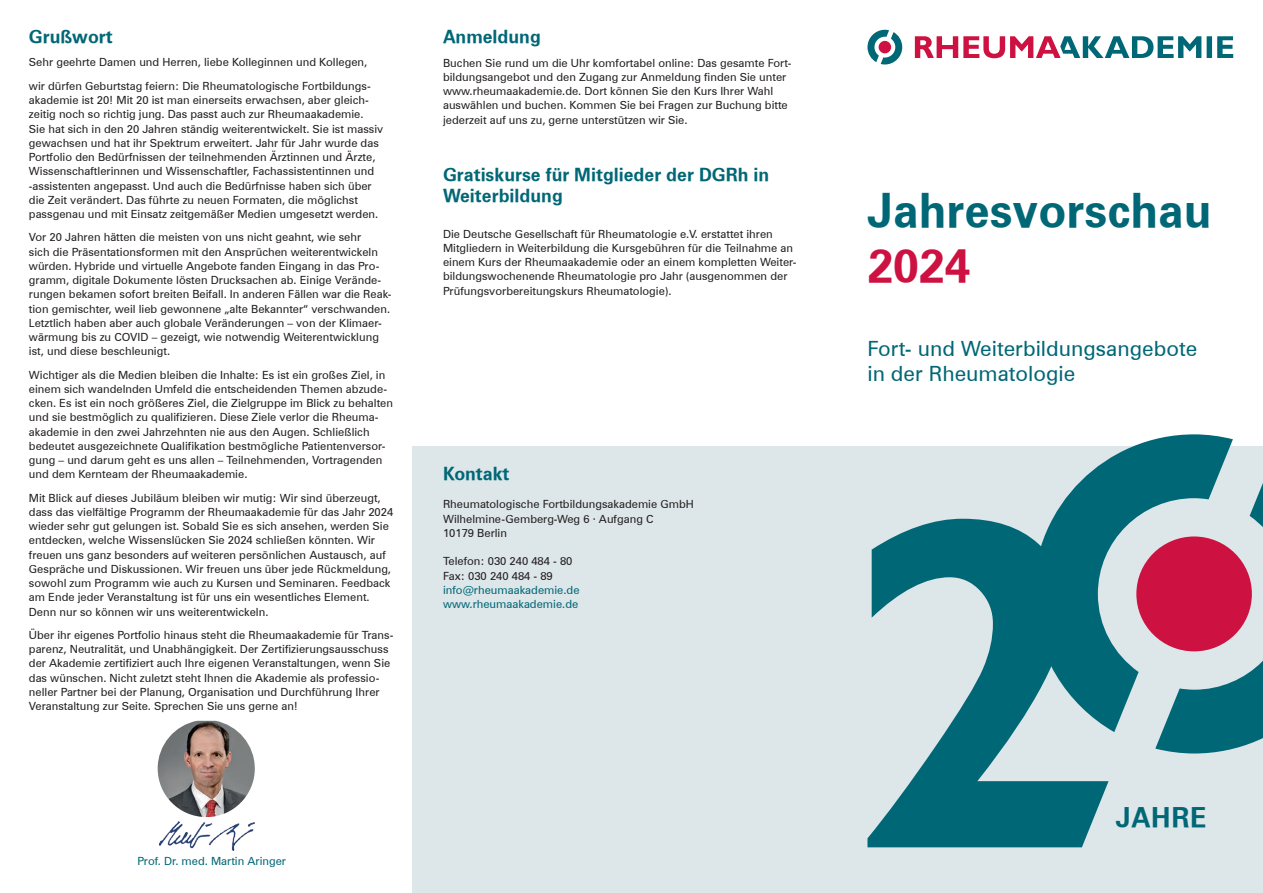
<style>
.page{position:relative;width:1263px;height:893px;background:#fff}
.page>*{position:absolute;margin:0;border:0;box-sizing:border-box;transform-origin:0 0}
.t1{font:46.5px "Zurich Bold BT";color:#006776}
.t2{font:46.5px "Zurich Bold BT";color:#cd1141}
.t3{font:27.15px "Zurich Bold BT";letter-spacing:.03em;color:#006776}
.t4{font:21px/25.2px "Zurich BT";color:#006776}
.t5{font:18px/21.6px "Zurich Bold BT";color:#006776}
.t6{font:11.25px/14.2px "Zurich BT";color:#231f20}
.t7{font:11.25px/14.2px "Zurich BT";color:#006776}
</style>
<div class="page">
<svg style="left:915px;top:36px;width:318px;height:22px"></svg>
<svg style="left:867px;top:30px;width:35px;height:34px"></svg>
<div style="left:879px;top:41px;width:12px;height:12px;background:#cd1141;border-radius:50%"></div>
<div style="left:412px;top:446px;width:851px;height:447px;background:#dde6e9"></div>
<img style="left:158px;top:721px;width:97px;height:96px">
<img style="left:159px;top:821px;width:96px;height:29px">
<svg style="left:1052px;top:434px;width:181px;height:298px"></svg>
<svg style="left:1155px;top:456px;width:108px;height:297px"></svg>
<svg style="left:867px;top:519px;width:241px;height:328px;fill:#006776"></svg>
<div style="left:1136px;top:536px;width:116px;height:115px;background:#cd1141;border-radius:50%"></div>
<h3 class="t5" style="left:29px;top:26px;width:85px">Grußwort</h3>
<p class="t6" style="left:29px;top:51px;width:344px;line-height:23.2px">Sehr geehrte Damen und Herren, liebe Kolleginnen und Kollegen, wir dürfen Geburtstag feiern: Die Rheumatologische Fortbildungs-</p>
<p class="t6" style="left:29px;top:93px;width:356px">akademie ist 20! Mit 20 ist man einerseits erwachsen, aber gleich&shy;zeitig noch so richtig jung. Das passt auch zur Rheumaakademie.<br>Sie hat sich in den 20 Jahren ständig weiterentwickelt. Sie ist massiv gewachsen und hat ihr Spektrum erweitert. Jahr für Jahr wurde das Portfolio den Bedürfnissen der teilnehmenden Ärztinnen und Ärzte, Wissenschaftlerinnen und Wissenschaftler, Fachassistentinnen und -assistenten angepasst. Und auch die Bedürfnisse haben sich über die Zeit verändert. Das führte zu neuen Formaten, die möglichst passgenau und mit Einsatz zeitgemäßer Medien umgesetzt werden.</p>
<p class="t6" style="left:29px;top:230px;width:364px">Vor 20 Jahren hätten die meisten von uns nicht geahnt, wie sehr<br>sich die Präsentationsformen mit den Ansprüchen weiterentwickeln würden. Hybride und virtuelle Angebote fanden Eingang in das Pro&shy;gramm, digitale Dokumente lösten Drucksachen ab. Einige Verände&shy;rungen bekamen sofort breiten Beifall. In anderen Fällen war die Reak&shy;tion gemischter, weil lieb gewonnene „alte Bekannter“ verschwanden.<br>Letztlich haben aber auch globale Veränderungen – von der Klimaer&shy;wärmung bis zu COVID – gezeigt, wie notwendig Weiterentwicklung ist, und diese beschleunigt.</p>
<p class="t6" style="left:29px;top:367px;width:366px">Wichtiger als die Medien bleiben die Inhalte: Es ist ein großes Ziel, in einem sich wandelnden Umfeld die entscheidenden Themen abzude&shy;cken. Es ist ein noch größeres Ziel, die Zielgruppe im Blick zu behalten und sie bestmöglich zu qualifizieren. Diese Ziele verlor die Rheuma&shy;akademie in den zwei Jahrzehnten nie aus den Augen. Schließlich bedeutet ausgezeichnete Qualifikation bestmögliche Patientenversor&shy;gung – und darum geht es uns allen – Teilnehmenden, Vortragenden und dem Kernteam der Rheumaakademie.</p>
<p class="t6" style="left:29px;top:490px;width:366px">Mit Blick auf dieses Jubiläum bleiben wir mutig: Wir sind überzeugt, dass das vielfältige Programm der Rheumaakademie für das Jahr 2024 wieder sehr gut gelungen ist. Sobald Sie es sich ansehen, werden Sie entdecken, welche Wissenslücken Sie 2024 schließen könnten. Wir freuen uns ganz besonders auf weiteren persönlichen Austausch, auf Gespräche und Diskussionen. Wir freuen uns über jede Rückmeldung, sowohl zum Programm wie auch zu Kursen und Seminaren. Feedback am Ende jeder Veranstaltung ist für uns ein wesentliches Element.<br>Denn nur so können wir uns weiterentwickeln.</p>
<p class="t6" style="left:29px;top:628px;width:366px">Über ihr eigenes Portfolio hinaus steht die Rheumaakademie für Trans&shy;parenz, Neutralität, und Unabhängigkeit. Der Zertifizierungsausschuss der Akademie zertifiziert auch Ihre eigenen Veranstaltungen, wenn Sie das wünschen. Nicht zuletzt steht Ihnen die Akademie als professio&shy;neller Partner bei der Planung, Organisation und Durchführung Ihrer Veranstaltung zur Seite. Sprechen Sie uns gerne an!</p>
<h3 class="t5" style="left:443px;top:26px;width:99px">Anmeldung</h3>
<p class="t6" style="left:443px;top:55px;width:350px">Buchen Sie rund um die Uhr komfortabel online: Das gesamte Fort&shy;bildungsangebot und den Zugang zur Anmeldung finden Sie unter www.rheumaakademie.de. Dort können Sie den Kurs Ihrer Wahl auswählen und buchen. Kommen Sie bei Fragen zur Buchung bitte jederzeit auf uns zu, gerne unterstützen wir Sie.</p>
<h3 class="t5" style="left:443px;top:163px;width:328px">Gratiskurse für Mitglieder der DGRh in<br>Weiterbildung</h3>
<p class="t6" style="left:443px;top:226px;width:355px">Die Deutsche Gesellschaft für Rheumatologie e.V. erstattet ihren Mitgliedern in Weiterbildung die Kursgebühren für die Teilnahme an einem Kurs der Rheumaakademie oder an einem kompletten Weiter&shy;bildungswochenende Rheumatologie pro Jahr (ausgenommen der Prüfungsvorbereitungskurs Rheumatologie).</p>
<h3 class="t5" style="left:443px;top:462px;width:68px">Kontakt</h3>
<p class="t6" style="left:443px;top:497px;width:252px">Rheumatologische Fortbildungsakademie GmbH<br>Wilhelmine-Gemberg-Weg 6 · Aufgang C<br>10179 Berlin</p>
<p class="t6" style="left:443px;top:554px;width:131px">Telefon: 030 240 484 - 80<br>Fax: 030 240 484 - 89</p>
<p class="t7" style="left:443px;top:583px;width:138px">info@rheumaakademie.de www.rheumaakademie.de</p>
<p class="t7" style="left:137px;top:854px;width:150px">Prof. Dr. med. Martin Aringer</p>
<h1 class="t1" style="left:867px;top:182px;width:346px">Jahresvorschau</h1>
<h1 class="t2" style="left:867px;top:238px;width:104px">2024</h1>
<h3 class="t4" style="left:867px;top:336px;width:331px">Fort- und Weiterbildungsangebote in der Rheumatologie</h3>
<h2 class="t3" style="left:1116px;top:801px;width:92px">JAHRE</h2>
</div>
